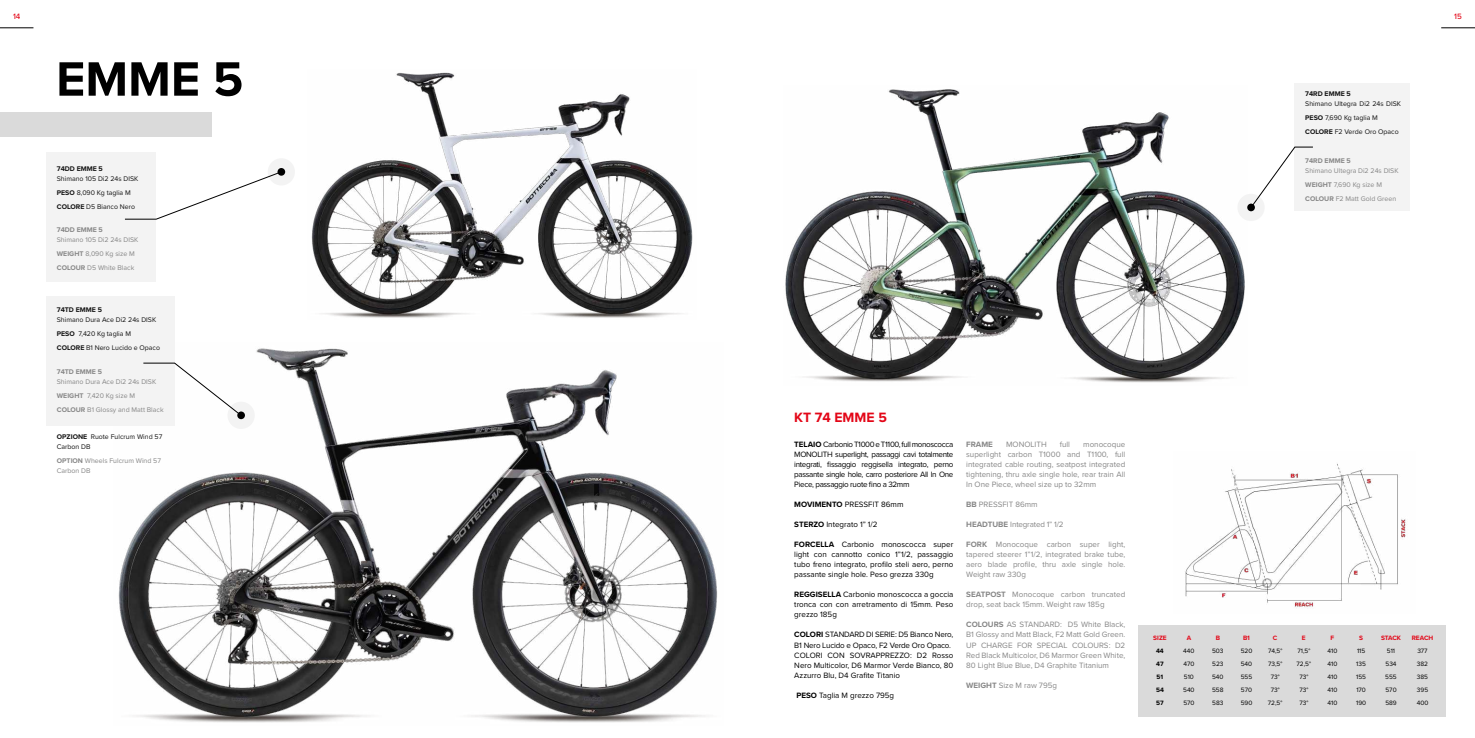
<style>
.page{position:relative;width:1475px;height:738px;background:#fff}
.page>*{position:absolute;margin:0;border:0;box-sizing:border-box;transform-origin:0 0}
.t1{font:700 50px "Proxima Nova";color:#000}
.t2{font:700 14px "Proxima Nova";color:#e30617}
.t3{font:8px/10px "Proxima Nova";color:#000;text-align:justify}
.t4{font:8px/10px "Proxima Nova";color:#878787;text-align:justify}
.t5{font:8px "Proxima Nova";letter-spacing:-.02em;color:#878787}
.t6{font:700 8px "Proxima Nova";color:#878787}
.t7{font:500 8px "Proxima Nova";color:#e30617}
.t8{font:7px/14px "Proxima Nova";color:#878787}
.t9{font:7px/14px "Proxima Nova";color:#131313}
.t10{font:700 7px "Proxima Nova";color:#131313}
.t11{font:700 7px "Proxima Nova";color:#878787}
.t12{font:6.5px "Proxima Nova";color:#000}
.t13{font:700 6.5px "Proxima Nova";color:#e30617}
.t14{font:700 6.5px "Proxima Nova";color:#000}
.s1{font-weight:700}
</style>
<div class="page">
<img style="left:785px;top:89px;width:460px;height:294px">
<img style="left:311px;top:72px;width:382px;height:246px">
<img style="left:114px;top:348px;width:604px;height:375px">
<hr style="left:1440px;top:27px;width:34px;height:1px;background:#000">
<hr style="left:0;top:27px;width:33px;height:1px;background:#000">
<div style="left:1294px;top:83px;width:115px;height:127px;background:#f3f3f3"></div>
<div style="left:47px;top:153px;width:109px;height:129px;background:#f3f3f3"></div>
<div style="left:47px;top:296px;width:128px;height:129px;background:#f3f3f3"></div>
<div style="left:1237px;top:194px;width:27px;height:27px;background:#f3f3f3;border-radius:50%"></div>
<svg style="left:1246px;top:203px;width:8px;height:8px"></svg>
<svg style="left:1249px;top:146px;width:64px;height:62px"></svg>
<div style="left:1138px;top:624px;width:307px;height:92px;background:#dadada"></div>
<div style="left:0;top:113px;width:211px;height:24px;background:#dadada"></div>
<div style="left:227px;top:401px;width:28px;height:27px;background:#f3f3f3;border-radius:50%"></div>
<div style="left:268px;top:158px;width:27px;height:27px;background:#f3f3f3;border-radius:50%"></div>
<div style="left:237px;top:411px;width:8px;height:8px;background:#000;border-radius:50%"></div>
<div style="left:277px;top:168px;width:8px;height:7px;background:#000;border-radius:50%"></div>
<svg style="left:143px;top:362px;width:99px;height:54px"></svg>
<svg style="left:125px;top:171px;width:157px;height:49px"></svg>
<img style="left:1185px;top:463px;width:221px;height:144px">
<p class="t7" style="left:13px;top:10px;width:9px">14</p>
<p class="t7" style="left:1453px;top:10px;width:9px">15</p>
<h1 class="t1" style="left:56px;top:42px;width:189px">EMME 5</h1>
<p class="t10" style="left:57px;top:163px;width:48px">74DD EMME 5</p>
<p class="t9" style="left:57px;top:171px;width:83px">Shimano 105 Di2 24s DISK<br><span class="s1">PESO</span> 8,090 Kg taglia M<br><span class="s1">COLORE</span> D5 Bianco Nero</p>
<p class="t11" style="left:57px;top:224px;width:48px">74DD EMME 5</p>
<p class="t8" style="left:57px;top:232px;width:83px">Shimano 105 Di2 24s DISK<br><span class="s1">WEIGHT</span> 8,090 Kg size M<br><span class="s1">COLOUR</span> D5 White Black</p>
<p class="t10" style="left:57px;top:304px;width:47px">74TD EMME 5</p>
<p class="t9" style="left:57px;top:312px;width:105px">Shimano Dura Ace Di2 24s DISK<br><span class="s1">PESO</span> 7,420 Kg taglia M<br><span class="s1">COLORE</span> B1 Nero Lucido e Opaco</p>
<p class="t11" style="left:57px;top:366px;width:47px">74TD EMME 5</p>
<p class="t8" style="left:57px;top:374px;width:108px">Shimano Dura Ace Di2 24s DISK<br><span class="s1">WEIGHT</span> 7,420 Kg size M<br><span class="s1">COLOUR</span> B1 Glossy and Matt Black</p>
<p class="t9" style="left:57px;top:431px;width:107px;line-height:10px"><span class="s1">OPZIONE</span> Ruote Fulcrum Wind 57<br>Carbon DB</p>
<p class="t8" style="left:57px;top:455px;width:106px;line-height:10px"><span class="s1">OPTION</span> Wheels Fulcrum Wind 57<br>Carbon DB</p>
<p class="t10" style="left:1304px;top:88px;width:47px">74RD EMME 5</p>
<p class="t9" style="left:1304px;top:96px;width:97px">Shimano Ultegra Di2 24s DISK<br><span class="s1">PESO</span> 7,690 Kg taglia M<br><span class="s1">COLORE</span> F2 Verde Oro Opaco</p>
<p class="t11" style="left:1304px;top:155px;width:47px">74RD EMME 5</p>
<p class="t8" style="left:1304px;top:163px;width:95px">Shimano Ultegra Di2 24s DISK<br><span class="s1">WEIGHT</span> 7,690 Kg size M<br><span class="s1">COLOUR</span> F2 Matt Gold Green</p>
<h2 class="t2" style="left:794px;top:407px;width:94px">KT 74 EMME 5</h2>
<p class="t3" style="left:794px;top:439px;width:160px"><span class="s1">TELAIO</span> Carbonio T1000 e T1100, full monoscocca MONOLITH superlight, passaggi cavi totalmente integrati, fissaggio reggisella integrato, perno passante single hole, carro posteriore All In One Piece, passaggio ruote fino a 32mm</p>
<p class="t3" style="left:794px;top:499px;width:111px"><span class="s1">MOVIMENTO</span> PRESSFIT 86mm</p>
<p class="t3" style="left:794px;top:519px;width:85px"><span class="s1">STERZO</span> Integrato 1” 1/2</p>
<p class="t3" style="left:794px;top:539px;width:160px"><span class="s1">FORCELLA</span> Carbonio monoscocca super light con cannotto conico 1”1/2, passaggio tubo freno integrato, profilo steli aero, perno passante single hole. Peso grezza 330g</p>
<p class="t3" style="left:794px;top:589px;width:160px"><span class="s1">REGGISELLA</span> Carbonio monoscocca a goccia tronca con con arretramento di 15mm. Peso grezzo 185g</p>
<p class="t3" style="left:794px;top:629px;width:160px;text-align:left"><span class="s1">COLORI</span> STANDARD DI SERIE: D5 Bianco Nero, B1 Nero Lucido e Opaco, F2 Verde Oro Opaco.<br>COLORI CON SOVRAPPREZZO: D2 Rosso Nero Multicolor, D6 Marmor Verde Bianco, 80<br>Azzurro Blu, D4 Grafite Titanio</p>
<p class="t3" style="left:796px;top:689px;width:99px"><span class="s1">PESO</span> Taglia M grezzo 795g</p>
<p class="t6" style="left:966px;top:438px;width:28px">FRAME</p>
<p class="t4" style="left:1005px;top:439px;width:42px">MONOLITH</p>
<p class="t4" style="left:1059px;top:439px;width:12px">full</p>
<p class="t4" style="left:966px;top:439px;width:160px;text-indent:117px">monocoque superlight carbon T1000 and T1100, full integrated cable routing, seatpost integrated tightening, thru axle single hole, rear train All In One Piece, wheel size up to 32mm</p>
<p class="t4" style="left:966px;top:499px;width:73px"><span class="s1">BB</span> PRESSFIT 86mm</p>
<p class="t5" style="left:966px;top:518px;width:99px"><span class="s1">HEADTUBE</span> Integrated 1” 1/2</p>
<p class="t4" style="left:966px;top:539px;width:160px"><span class="s1">FORK</span> Monocoque carbon super light, tapered steerer 1”1/2, integrated brake tube, aero blade profile, thru axle single hole.<br>Weight raw 330g</p>
<p class="t4" style="left:966px;top:589px;width:160px"><span class="s1">SEATPOST</span> Monocoque carbon truncated drop, seat back 15mm. Weight raw 185g</p>
<p class="t4" style="left:966px;top:619px;width:160px"><span class="s1">COLOURS</span> AS STANDARD: D5 White Black, B1 Glossy and Matt Black, F2 Matt Gold Green.<br>UP CHARGE FOR SPECIAL COLOURS: D2<br>Red Black Multicolor, D6 Marmor Green White, 80 Light Blue Blue, D4 Graphite Titanium</p>
<p class="t4" style="left:966px;top:679px;width:92px"><span class="s1">WEIGHT</span> Size M raw 795g</p>
<p class="t13" style="left:1153px;top:632px;width:15px">SIZE</p>
<p class="t13" style="left:1186px;top:632px;width:6px">A</p>
<p class="t13" style="left:1215px;top:632px;width:6px">B</p>
<p class="t13" style="left:1242px;top:632px;width:8px">B1</p>
<p class="t13" style="left:1272px;top:632px;width:6px">C</p>
<p class="t13" style="left:1301px;top:632px;width:5px">E</p>
<p class="t13" style="left:1330px;top:632px;width:5px">F</p>
<p class="t13" style="left:1358px;top:632px;width:5px">S</p>
<p class="t13" style="left:1380px;top:632px;width:22px">STACK</p>
<p class="t13" style="left:1411px;top:632px;width:23px">REACH</p>
<p class="t14" style="left:1155px;top:645px;width:9px">44</p>
<p class="t12" style="left:1183px;top:645px;width:13px">440</p>
<p class="t12" style="left:1211px;top:645px;width:13px">503</p>
<p class="t12" style="left:1240px;top:645px;width:13px">520</p>
<p class="t12" style="left:1267px;top:645px;width:16px">74,5°</p>
<p class="t12" style="left:1297px;top:645px;width:14px">71,5°</p>
<p class="t12" style="left:1327px;top:645px;width:11px">410</p>
<p class="t12" style="left:1356px;top:645px;width:10px">115</p>
<p class="t12" style="left:1386px;top:645px;width:10px">511</p>
<p class="t12" style="left:1416px;top:645px;width:12px">377</p>
<p class="t14" style="left:1156px;top:658px;width:9px">47</p>
<p class="t12" style="left:1183px;top:658px;width:12px">470</p>
<p class="t12" style="left:1211px;top:658px;width:13px">523</p>
<p class="t12" style="left:1240px;top:658px;width:13px">540</p>
<p class="t12" style="left:1267px;top:658px;width:16px">73,5°</p>
<p class="t12" style="left:1296px;top:658px;width:16px">72,5°</p>
<p class="t12" style="left:1327px;top:658px;width:11px">410</p>
<p class="t12" style="left:1355px;top:658px;width:11px">135</p>
<p class="t12" style="left:1385px;top:658px;width:13px">534</p>
<p class="t12" style="left:1416px;top:658px;width:13px">382</p>
<p class="t14" style="left:1156px;top:671px;width:8px">51</p>
<p class="t12" style="left:1183px;top:671px;width:12px">510</p>
<p class="t12" style="left:1211px;top:671px;width:13px">540</p>
<p class="t12" style="left:1240px;top:671px;width:13px">555</p>
<p class="t12" style="left:1270px;top:671px;width:10px">73°</p>
<p class="t12" style="left:1299px;top:671px;width:10px">73°</p>
<p class="t12" style="left:1327px;top:671px;width:11px">410</p>
<p class="t12" style="left:1355px;top:671px;width:11px">155</p>
<p class="t12" style="left:1384px;top:671px;width:13px">555</p>
<p class="t12" style="left:1416px;top:671px;width:13px">385</p>
<p class="t14" style="left:1155px;top:684px;width:9px">54</p>
<p class="t12" style="left:1182px;top:684px;width:13px">540</p>
<p class="t12" style="left:1211px;top:684px;width:13px">558</p>
<p class="t12" style="left:1240px;top:684px;width:13px">570</p>
<p class="t12" style="left:1270px;top:684px;width:10px">73°</p>
<p class="t12" style="left:1299px;top:684px;width:10px">73°</p>
<p class="t12" style="left:1327px;top:684px;width:11px">410</p>
<p class="t12" style="left:1355px;top:684px;width:11px">170</p>
<p class="t12" style="left:1385px;top:684px;width:13px">570</p>
<p class="t12" style="left:1416px;top:684px;width:13px">395</p>
<p class="t14" style="left:1155px;top:697px;width:9px">57</p>
<p class="t12" style="left:1183px;top:697px;width:13px">570</p>
<p class="t12" style="left:1211px;top:697px;width:13px">583</p>
<p class="t12" style="left:1240px;top:697px;width:13px">590</p>
<p class="t12" style="left:1267px;top:697px;width:16px">72,5°</p>
<p class="t12" style="left:1299px;top:697px;width:10px">73°</p>
<p class="t12" style="left:1327px;top:697px;width:11px">410</p>
<p class="t12" style="left:1355px;top:697px;width:12px">190</p>
<p class="t12" style="left:1384px;top:697px;width:13px">589</p>
<p class="t12" style="left:1416px;top:697px;width:13px">400</p>
</div>
